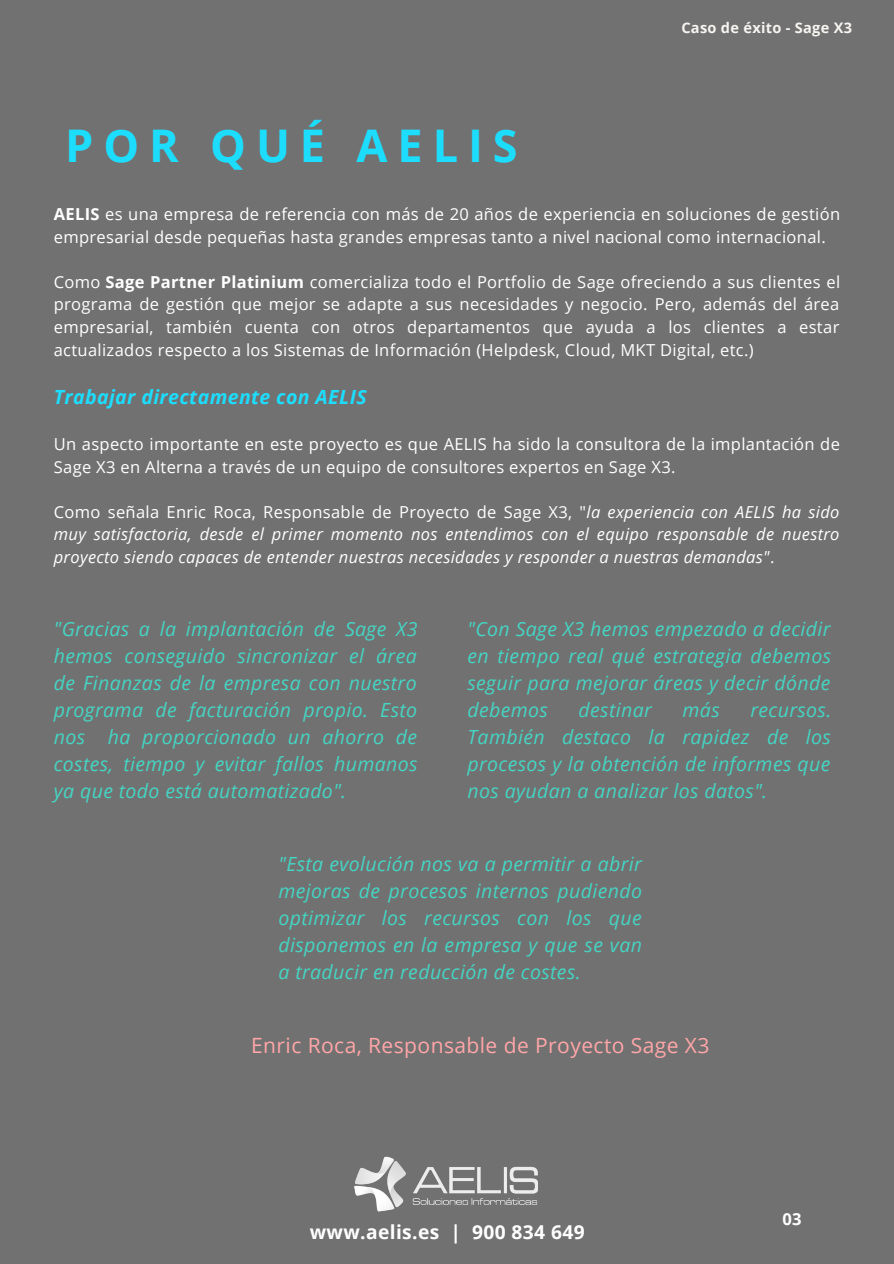
<style>
.page{position:relative;width:894px;height:1264px;background:#fff}
.page>*{position:absolute;margin:0;border:0;box-sizing:border-box;transform-origin:0 0}
.t1{font:700 45px "Open Sans";letter-spacing:.22em;color:#1dddff}
.t2{font:21px "Open Sans";letter-spacing:.02em;color:#ffa6a8}
.t3{font:italic 19.5px/27px "Open Sans";letter-spacing:.02em;color:#46d4c3;text-align:justify}
.t4{font:italic 700 19.5px "Open Sans";letter-spacing:.02em;color:#1dddff}
.t5{font:700 19.2px "Open Sans";letter-spacing:.02em;color:#fff}
.t6{font:16.5px/22.5px "Open Sans";letter-spacing:.02em;color:#fff}
.t7{font:italic 16.5px/22.5px "Open Sans";letter-spacing:.02em;color:#fff;text-align:justify}
.t8{font:700 16.5px "Open Sans";color:#fff}
.t9{font:700 14.55px "Open Sans";letter-spacing:.02em;color:#f7f5f1}
.s1{font-weight:700}
.s2{font-style:normal}
</style>
<div class="page">
<div style="left:0;top:0;width:893px;height:1263px;background:#727171"></div>
<img style="left:354px;top:1156px;width:184px;height:56px">
<p class="t1" style="left:65px;top:113px;width:454px">POR QUÉ AELIS</p>
<p class="t9" style="left:681px;top:18px;width:172px">Caso de éxito - Sage X3</p>
<p class="t6" style="left:54px;top:203px;width:787px"><span class="s1">AELIS</span> es una empresa de referencia con más de 20 años de experiencia en soluciones de gestión empresarial desde pequeñas hasta grandes empresas tanto a nivel nacional como internacional.</p>
<p class="t6" style="left:54px;top:270px;width:787px;text-align:justify">Como <span class="s1">Sage Partner Platinium</span> comercializa todo el Portfolio de Sage ofreciendo a sus clientes el programa de gestión que mejor se adapte a sus necesidades y negocio. Pero, además del área empresarial, también cuenta con otros departamentos que ayuda a los clientes a estar actualizados respecto a los Sistemas de Información (Helpdesk, Cloud, MKT Digital, etc.)</p>
<p class="t4" style="left:54px;top:383px;width:314px">Trabajar directamente con AELIS</p>
<p class="t6" style="left:54px;top:432px;width:787px">Un aspecto importante en este proyecto es que AELIS ha sido la consultora de la implantación de<br>Sage X3 en Alterna a través de un equipo de consultores expertos en Sage X3.</p>
<p class="t7" style="left:54px;top:500px;width:787px"><span class="s2">Como señala Enric Roca, Responsable de Proyecto de Sage X3, "</span>la experiencia con AELIS ha sido muy satisfactoria, desde el primer momento nos entendimos con el equipo responsable de nuestro proyecto siendo capaces de entender nuestras necesidades y responder a nuestras demandas"<span class="s2">.</span></p>
<p class="t3" style="left:54px;top:615px;width:365px">"Gracias a la implantación de Sage X3 hemos conseguido sincronizar el área de Finanzas de la empresa con nuestro programa de facturación propio. Esto nos ha proporcionado un ahorro de costes, tiempo y evitar fallos humanos ya que todo está automatizado".</p>
<p class="t3" style="left:467px;top:615px;width:365px">"Con Sage X3 hemos empezado a decidir en tiempo real qué estrategia debemos seguir para mejorar áreas y decir dónde debemos</p>
<p class="t3" style="left:578px;top:696px;width:75px">destinar</p>
<p class="t3" style="left:682px;top:696px;width:39px">más</p>
<p class="t3" style="left:467px;top:696px;width:365px;text-indent:283px">recursos.<br>También destaco la rapidez de los procesos y la obtención de informes que nos ayudan a analizar los datos".</p>
<p class="t3" style="left:278px;top:850px;width:365px">"Esta evolución nos va a permitir a abrir mejoras de procesos internos pudiendo optimizar los recursos con los que disponemos en la empresa y que se van a traducir en reducción de costes.</p>
<p class="t2" style="left:251px;top:1030px;width:459px">Enric Roca, Responsable de Proyecto Sage X3</p>
<p class="t5" style="left:309px;top:1218px;width:276px">www.aelis.es | 900 834 649</p>
<p class="t8" style="left:782px;top:1206px;width:21px">03</p>
</div>
